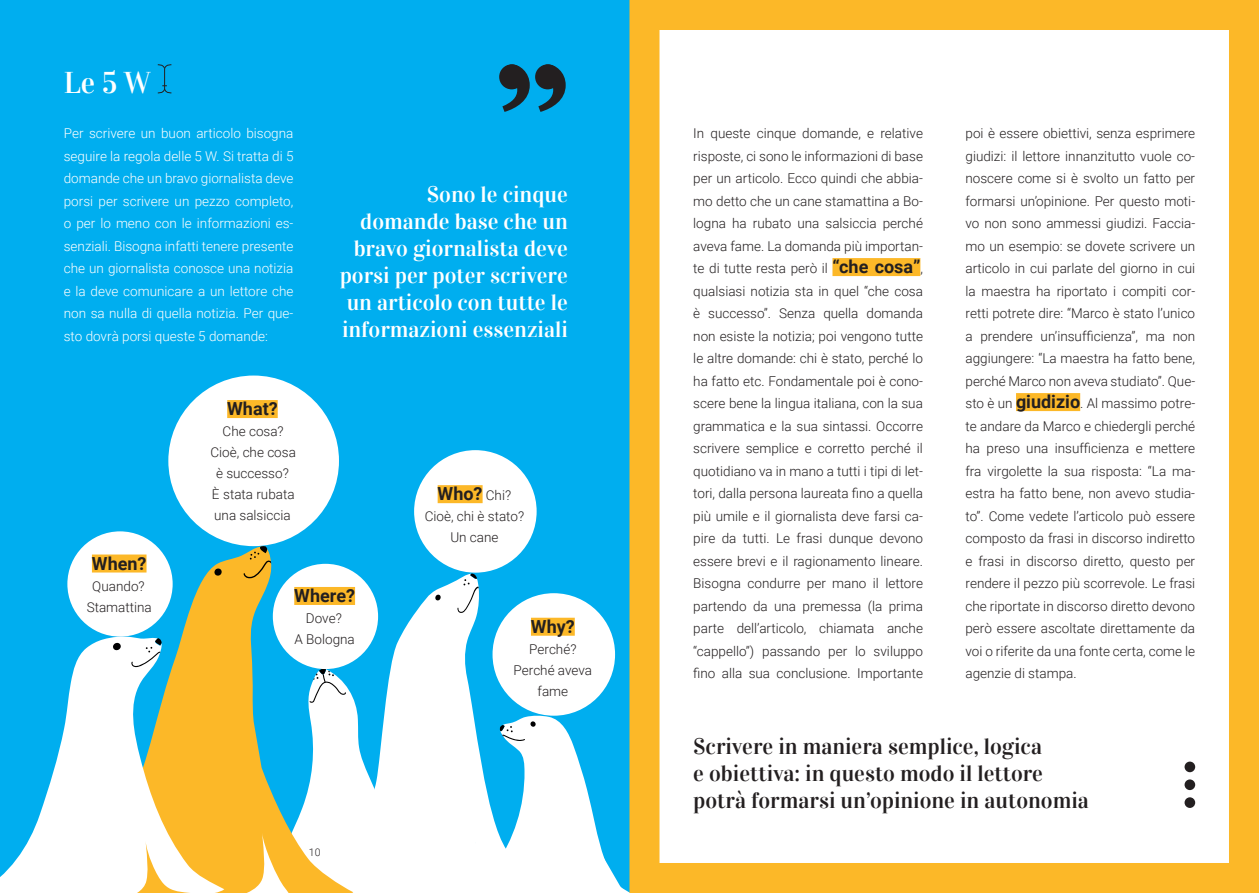
<style>
.page{position:relative;width:1259px;height:893px;background:#fff}
.page>*{position:absolute;margin:0;border:0;box-sizing:border-box;transform-origin:0 0}
.t1{font:30px "Vidaloka";color:#fff}
.t2{font:22.5px/27px "Vidaloka";color:#fff;text-align:right}
.t3{font:22.5px/27px "Vidaloka";color:#231f20}
.t4{font:700 18px "Roboto";color:#231f20}
.t5{font:300 13.5px/22.5px "Roboto";color:#231f20;text-align:center}
.t6{font:300 13.5px/22.5px "Roboto";color:#fff;text-align:justify}
.t7{font:300 10.5px "Roboto";color:#231f20}
.s1{font-weight:700;font-size:18px}
.s2{font-weight:300;font-size:13.5px}
</style>
<div class="page">
<div style="left:0;top:0;width:629px;height:893px;background:#00aeef"></div>
<div style="left:832px;top:258px;width:88px;height:18px;background:#fcb828"></div>
<svg style="left:157px;top:64px;width:15px;height:30px"></svg>
<svg style="left:531px;top:715px;width:98px;height:178px"></svg>
<svg style="left:353px;top:574px;width:178px;height:319px;fill:#fff"></svg>
<svg style="left:435px;top:594px;width:6px;height:7px"></svg>
<svg style="left:457px;top:573px;width:22px;height:40px"></svg>
<svg style="left:67px;top:546px;width:286px;height:347px"></svg>
<svg style="left:214px;top:568px;width:8px;height:8px"></svg>
<svg style="left:243px;top:546px;width:28px;height:32px"></svg>
<div style="left:168px;top:376px;width:171px;height:170px;background:#fff;border-radius:50%"></div>
<div style="left:227px;top:400px;width:51px;height:18px;background:#fcb828"></div>
<div style="left:67px;top:531px;width:106px;height:106px;background:#fff;border-radius:50%"></div>
<div style="left:92px;top:554px;width:54px;height:18px;background:#fcb828"></div>
<div style="left:273px;top:564px;width:105px;height:105px;background:#fff;border-radius:50%"></div>
<div style="left:294px;top:587px;width:61px;height:18px;background:#fcb828"></div>
<div style="left:414px;top:450px;width:122px;height:123px;background:#fff;border-radius:50%"></div>
<div style="left:438px;top:485px;width:44px;height:18px;background:#fcb828"></div>
<div style="left:492px;top:593px;width:123px;height:123px;background:#fff;border-radius:50%"></div>
<div style="left:531px;top:618px;width:44px;height:18px;background:#fcb828"></div>
<svg style="left:0;top:636px;width:224px;height:257px"></svg>
<svg style="left:113px;top:643px;width:8px;height:7px"></svg>
<svg style="left:131px;top:638px;width:31px;height:30px"></svg>
<div style="left:1016px;top:393px;width:64px;height:18px;background:#fcb828"></div>
<div style="left:629px;top:0;width:630px;height:893px;border:30px solid #fcb828"></div>
<div style="left:1184px;top:762px;width:11px;height:10px;background:#231f20;border-radius:50%"></div>
<div style="left:1184px;top:779px;width:11px;height:11px;background:#231f20;border-radius:50%"></div>
<div style="left:1184px;top:797px;width:11px;height:11px;background:#231f20;border-radius:50%"></div>
<svg style="left:499px;top:64px;width:25px;height:25px"></svg>
<svg style="left:502px;top:64px;width:28px;height:48px"></svg>
<svg style="left:535px;top:64px;width:25px;height:25px"></svg>
<svg style="left:538px;top:64px;width:28px;height:48px"></svg>
<h1 class="t1" style="left:64px;top:70px;width:89px">Le 5 W</h1>
<p class="t6" style="left:64px;top:121px;width:231px">Per scrivere un buon articolo bisogna seguire la regola delle 5 W. Si tratta di 5 domande che un bravo giornalista deve porsi per scrivere un pezzo completo, o per lo meno con le informazioni es&shy;senziali. Bisogna infatti tenere presente che un giornalista conosce una notizia e la deve comunicare a un lettore che non sa nulla di quella notizia. Per que&shy;sto dovrà porsi queste 5 domande:</p>
<p class="t5" style="left:693px;top:123px;width:231px;text-align:justify">In queste cinque domande, e relative risposte, ci sono le informazioni di base per un articolo. Ecco quindi che abbia&shy;mo detto che un cane stamattina a Bo&shy;logna ha rubato una salsiccia perché aveva fame. La domanda più importan&shy;te di tutte resta però il <span class="s1">“che cosa”</span>, qualsiasi notizia sta in quel “che cosa è successo”. Senza quella domanda non esiste la notizia; poi vengono tutte le altre domande: chi è stato, perché lo ha fatto etc. Fondamentale poi è cono&shy;scere bene la lingua italiana, con la sua grammatica e la sua sintassi. Occorre scrivere semplice e corretto perché il quotidiano va in mano a tutti i tipi di let&shy;tori, dalla persona laureata fino a quella più umile e il giornalista deve farsi ca&shy;pire da tutti. Le frasi dunque devono essere brevi e il ragionamento lineare.<br>Bisogna condurre per mano il lettore partendo da una premessa (la prima parte dell’articolo, chiamata anche “cappello”) passando per lo sviluppo fino alla sua conclusione. Importante</p>
<h2 class="t2" style="left:340px;top:182px;width:230px">Sono le cinque domande base che un bravo giornalista deve porsi per poter scrivere un articolo con tutte le informazioni essenziali</h2>
<h3 class="t4" style="left:227px;top:401px;width:52px">What?</h3>
<p class="t5" style="left:210px;top:420px;width:87px;line-height:21px">Che cosa?<br>Cioè, che cosa è successo?<br>È stata rubata una salsiccia</p>
<h3 class="t4" style="left:438px;top:486px;width:75px">Who? <span class="s2">Chi?</span></h3>
<p class="t5" style="left:425px;top:505px;width:101px;line-height:21px">Cioè, chi è stato?<br>Un cane</p>
<h3 class="t4" style="left:92px;top:556px;width:56px">When?</h3>
<p class="t5" style="left:87px;top:575px;width:67px;line-height:21px">Quando?<br>Stamattina</p>
<h3 class="t4" style="left:294px;top:588px;width:62px">Where?</h3>
<p class="t5" style="left:294px;top:607px;width:62px;line-height:21px">Dove?<br>A Bologna</p>
<h3 class="t4" style="left:531px;top:619px;width:45px">Why?</h3>
<p class="t5" style="left:513px;top:638px;width:80px;line-height:21px">Perché?<br>Perché aveva fame</p>
<p class="t5" style="left:965px;top:123px;width:231px;text-align:justify">poi è essere obiettivi, senza esprimere giudizi: il lettore innanzitutto vuole co&shy;noscere come si è svolto un fatto per formarsi un’opinione. Per questo moti&shy;vo non sono ammessi giudizi. Faccia&shy;mo un esempio: se dovete scrivere un articolo in cui parlate del giorno in cui la maestra ha riportato i compiti cor&shy;retti potrete dire: “Marco è stato l’unico a prendere un’insufficienza”, ma non aggiungere: “La maestra ha fatto bene, perché Marco non aveva studiato”. Que&shy;sto è un <span class="s1">giudizio</span>. Al massimo potre&shy;te andare da Marco e chiedergli perché ha preso una insufficienza e mettere fra virgolette la sua risposta: “La ma&shy;estra ha fatto bene, non avevo studia&shy;to”. Come vedete l’articolo può essere composto da frasi in discorso indiretto e frasi in discorso diretto, questo per rendere il pezzo più scorrevole. Le frasi che riportate in discorso diretto devono però essere ascoltate direttamente da voi o riferite da una fonte certa, come le agenzie di stampa.</p>
<p class="t7" style="left:309px;top:848px;width:13px">10</p>
<h2 class="t3" style="left:693px;top:735px;width:397px">Scrivere in maniera semplice, logica<br>e obiettiva: in questo modo il lettore potrà formarsi un’opinione in autonomia</h2>
</div>
